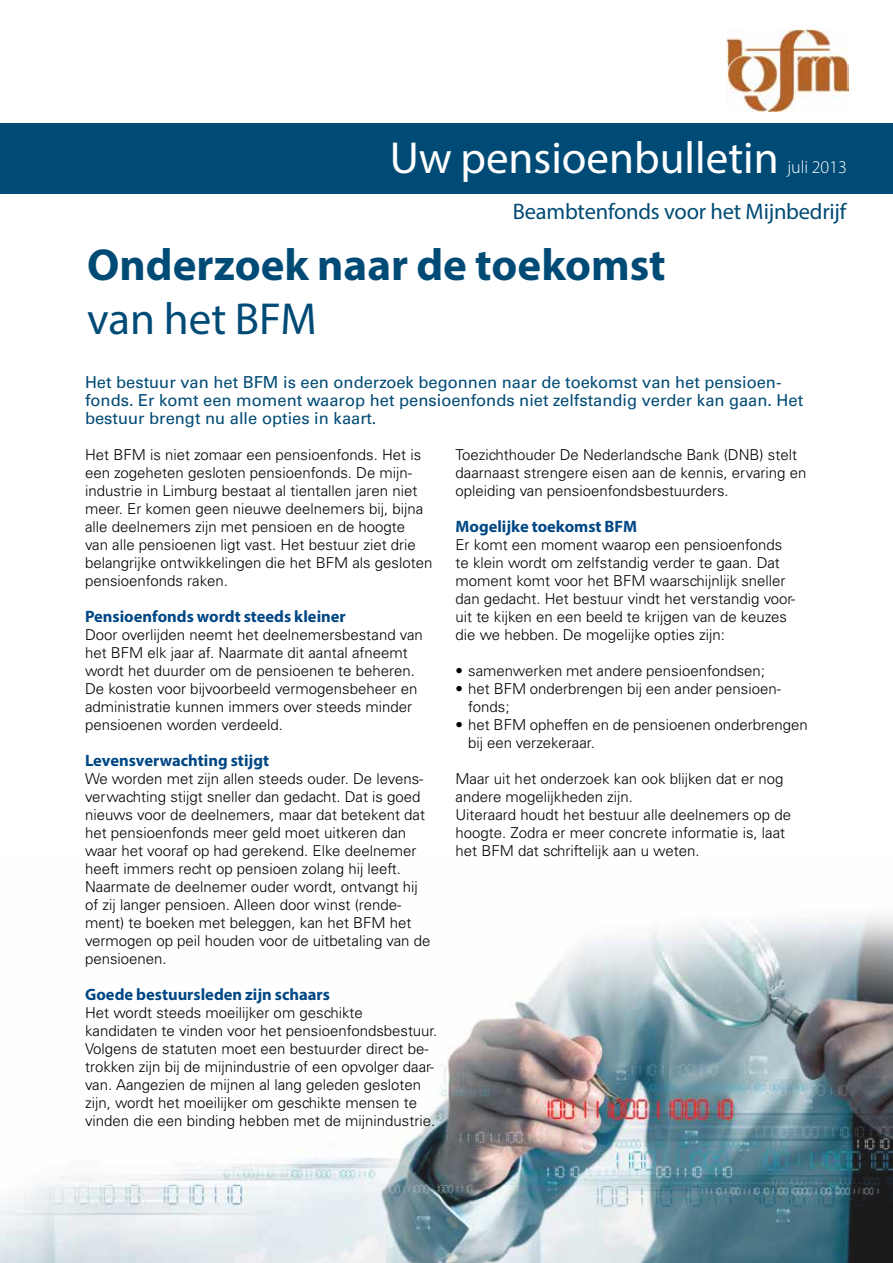
<style>
.page{position:relative;width:893px;height:1263px;background:#fff}
.page>*{position:absolute;margin:0;border:0;box-sizing:border-box;transform-origin:0 0}
.t1{font:700 45px "Myriad Pro";color:#004b76}
.t2{font:45px "Myriad Pro";color:#fff}
.t3{font:45px "Myriad Pro";color:#004b76}
.t4{font:22.5px "Myriad Pro";letter-spacing:-.01em;color:#004b76}
.t5{font:300 18px "Myriad Pro";color:#fff}
.t6{font:16.5px/18px "Univers LT Std";color:#004b76}
.t7{font:700 16.5px "Myriad Pro";color:#004785}
.t8{font:300 15px/18px "Univers LT Std";color:#000}
</style>
<div class="page">
<div style="left:0;top:123px;width:893px;height:71px;background:#004b76"></div>
<img style="left:726px;top:30px;width:123px;height:81px">
<img style="left:0;top:916px;width:893px;height:347px">
<h1 class="t2" style="left:390px;top:130px;width:390px">Uw pensioenbulletin</h1>
<p class="t5" style="left:787px;top:156px;width:61px">juli 2013</p>
<h2 class="t4" style="left:513px;top:198px;width:335px">Beambtenfonds voor het Mijnbedrijf</h2>
<h1 class="t1" style="left:87px;top:235px;width:580px">Onderzoek naar de toekomst</h1>
<h1 class="t3" style="left:87px;top:291px;width:231px">van het BFM</h1>
<p class="t6" style="left:85px;top:373px;width:720px">Het bestuur van het BFM is een onderzoek begonnen naar de toekomst van het pensioen&shy;fonds. Er komt een moment waarop het pensioenfonds niet zelfstandig verder kan gaan. Het bestuur brengt nu alle opties in kaart.</p>
<p class="t8" style="left:85px;top:445px;width:349px">Het BFM is niet zomaar een pensioenfonds. Het is een zogeheten gesloten pensioenfonds. De mijn&shy;industrie in Limburg bestaat al tientallen jaren niet meer. Er komen geen nieuwe deelnemers bij, bijna alle deelnemers zijn met pensioen en de hoogte<br>van alle pensioenen ligt vast. Het bestuur ziet drie belangrijke ontwikkelingen die het BFM als gesloten pensioenfonds raken.</p>
<p class="t7" style="left:85px;top:605px;width:262px">Pensioenfonds wordt steeds kleiner</p>
<p class="t8" style="left:85px;top:625px;width:339px">Door overlijden neemt het deelnemersbestand van het BFM elk jaar af. Naarmate dit aantal afneemt wordt het duurder om de pensioenen te beheren.<br>De kosten voor bijvoorbeeld vermogensbeheer en administratie kunnen immers over steeds minder pensioenen worden verdeeld.</p>
<p class="t7" style="left:85px;top:749px;width:185px">Levensverwachting stijgt</p>
<p class="t8" style="left:85px;top:769px;width:347px">We worden met zijn allen steeds ouder. De levens&shy;verwachting stijgt sneller dan gedacht. Dat is goed nieuws voor de deelnemers, maar dat betekent dat het pensioenfonds meer geld moet uitkeren dan waar het vooraf op had gerekend. Elke deelnemer heeft immers recht op pensioen zolang hij leeft.<br>Naarmate de deelnemer ouder wordt, ontvangt hij of zij langer pensioen. Alleen door winst (rende&shy;ment) te boeken met beleggen, kan het BFM het vermogen op peil houden voor de uitbetaling van de pensioenen.</p>
<p class="t7" style="left:85px;top:983px;width:247px">Goede bestuursleden zijn schaars</p>
<p class="t8" style="left:85px;top:1003px;width:354px">Het wordt steeds moeilijker om geschikte kandidaten te vinden voor het pensioenfondsbestuur.<br>Volgens de statuten moet een bestuurder direct be&shy;trokken zijn bij de mijnindustrie of een opvolger daar&shy;van. Aangezien de mijnen al lang geleden gesloten zijn, wordt het moeilijker om geschikte mensen te vinden die een binding hebben met de mijnindustrie.</p>
<p class="t8" style="left:455px;top:445px;width:352px">Toezichthouder De Nederlandsche Bank (DNB) stelt daarnaast strengere eisen aan de kennis, ervaring en opleiding van pensioenfondsbestuurders.</p>
<p class="t7" style="left:455px;top:515px;width:183px">Mogelijke toekomst BFM</p>
<p class="t8" style="left:455px;top:535px;width:341px">Er komt een moment waarop een pensioenfonds te klein wordt om zelfstandig verder te gaan. Dat moment komt voor het BFM waarschijnlijk sneller dan gedacht. Het bestuur vindt het verstandig voor&shy;uit te kijken en een beeld te krijgen van de keuzes die we hebben. De mogelijke opties zijn:</p>
<p class="t8" style="left:455px;top:661px;width:311px">• samenwerken met andere pensioenfondsen;</p>
<p class="t8" style="left:468px;top:679px;width:314px;text-indent:-13px">• het BFM onderbrengen bij een ander pensioen&shy;fonds;</p>
<p class="t8" style="left:468px;top:715px;width:341px;text-indent:-13px">• het BFM opheffen en de pensioenen onderbrengen bij een verzekeraar.</p>
<p class="t8" style="left:455px;top:769px;width:337px">Maar uit het onderzoek kan ook blijken dat er nog andere mogelijkheden zijn.<br>Uiteraard houdt het bestuur alle deelnemers op de hoogte. Zodra er meer concrete informatie is, laat het BFM dat schriftelijk aan u weten.</p>
</div>
